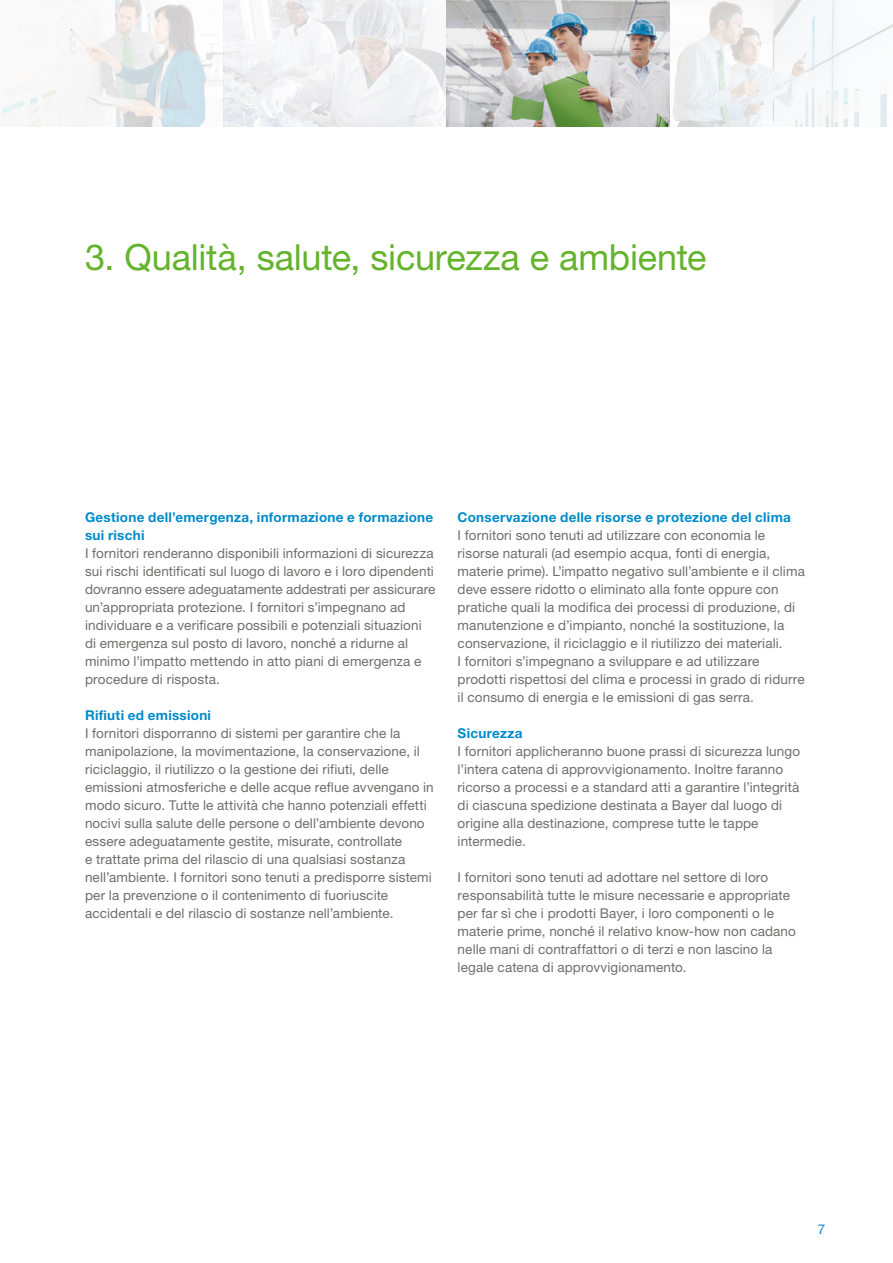
<style>
.page{position:relative;width:893px;height:1263px;background:#fff}
.page>*{position:absolute;margin:0;border:0;box-sizing:border-box;transform-origin:0 0}
.t1{font:36px "Helvetica Neue LTW1 G";letter-spacing:-.005em;color:#64b32b}
.t2{font:13.5px/18px "Helvetica Neue LTW1 G";letter-spacing:.01em;color:#6e6e6d}
.t3{font:700 13.5px/18px "Helvetica Neue LTW1 G";letter-spacing:.02em;color:#008aca}
.t4{font:13.5px "Helvetica Neue LTW1 G";color:#008aca}
</style>
<div class="page">
<img style="left:2px;top:0;width:221px;height:126px">
<svg style="left:223px;top:0;width:223px;height:126px;fill:#f1f2f4"></svg>
<img style="left:446px;top:0;width:224px;height:126px">
<svg style="left:672px;top:0;width:221px;height:126px;fill:#f6f8f9"></svg>
<h1 class="t1" style="left:85px;top:235px;width:623px">3. Qualità, salute, sicurezza e ambiente</h1>
<p class="t3" style="left:85px;top:508px;width:350px">Gestione dell’emergenza, informazione e formazione sui rischi</p>
<p class="t2" style="left:85px;top:544px;width:352px">I fornitori renderanno disponibili informazioni di sicurezza sui rischi identificati sul luogo di lavoro e i loro dipendenti dovranno essere adeguatamente addestrati per assicurare un’appropriata protezione. I fornitori s’impegnano ad individuare e a verificare possibili e potenziali situazioni di emergenza sul posto di lavoro, nonché a ridurne al minimo l’impatto mettendo in atto piani di emergenza e procedure di risposta.</p>
<p class="t3" style="left:85px;top:706px;width:128px">Rifiuti ed emissioni</p>
<p class="t2" style="left:85px;top:724px;width:350px">I fornitori disporranno di sistemi per garantire che la manipolazione, la movimentazione, la conservazione, il riciclaggio, il riutilizzo o la gestione dei rifiuti, delle emissioni atmosferiche e delle acque reflue avvengano in modo sicuro. Tutte le attività che hanno potenziali effetti nocivi sulla salute delle persone o dell’ambiente devono essere adeguatamente gestite, misurate, controllate<br>e trattate prima del rilascio di una qualsiasi sostanza nell’ambiente. I fornitori sono tenuti a predisporre sistemi per la prevenzione o il contenimento di fuoriuscite accidentali e del rilascio di sostanze nell’ambiente.</p>
<p class="t3" style="left:458px;top:508px;width:335px">Conservazione delle risorse e protezione del clima</p>
<p class="t2" style="left:458px;top:526px;width:349px">I fornitori sono tenuti ad utilizzare con economia le risorse naturali (ad esempio acqua, fonti di energia, materie prime). L’impatto negativo sull’ambiente e il clima deve essere ridotto o eliminato alla fonte oppure con pratiche quali la modifica dei processi di produzione, di manutenzione e d’impianto, nonché la sostituzione, la conservazione, il riciclaggio e il riutilizzo dei materiali.<br>I fornitori s’impegnano a sviluppare e ad utilizzare prodotti rispettosi del clima e processi in grado di ridurre il consumo di energia e le emissioni di gas serra.</p>
<p class="t3" style="left:458px;top:724px;width:66px">Sicurezza</p>
<p class="t2" style="left:458px;top:742px;width:344px">I fornitori applicheranno buone prassi di sicurezza lungo l’intera catena di approvvigionamento. Inoltre faranno ricorso a processi e a standard atti a garantire l’integrità di ciascuna spedizione destinata a Bayer dal luogo di origine alla destinazione, comprese tutte le tappe intermedie.</p>
<p class="t2" style="left:458px;top:868px;width:340px">I fornitori sono tenuti ad adottare nel settore di loro responsabilità tutte le misure necessarie e appropriate per far sì che i prodotti Bayer, i loro componenti o le materie prime, nonché il relativo know-how non cadano nelle mani di contraffattori o di terzi e non lascino la legale catena di approvvigionamento.</p>
<p class="t4" style="left:818px;top:1221px;width:9px">7</p>
</div>
